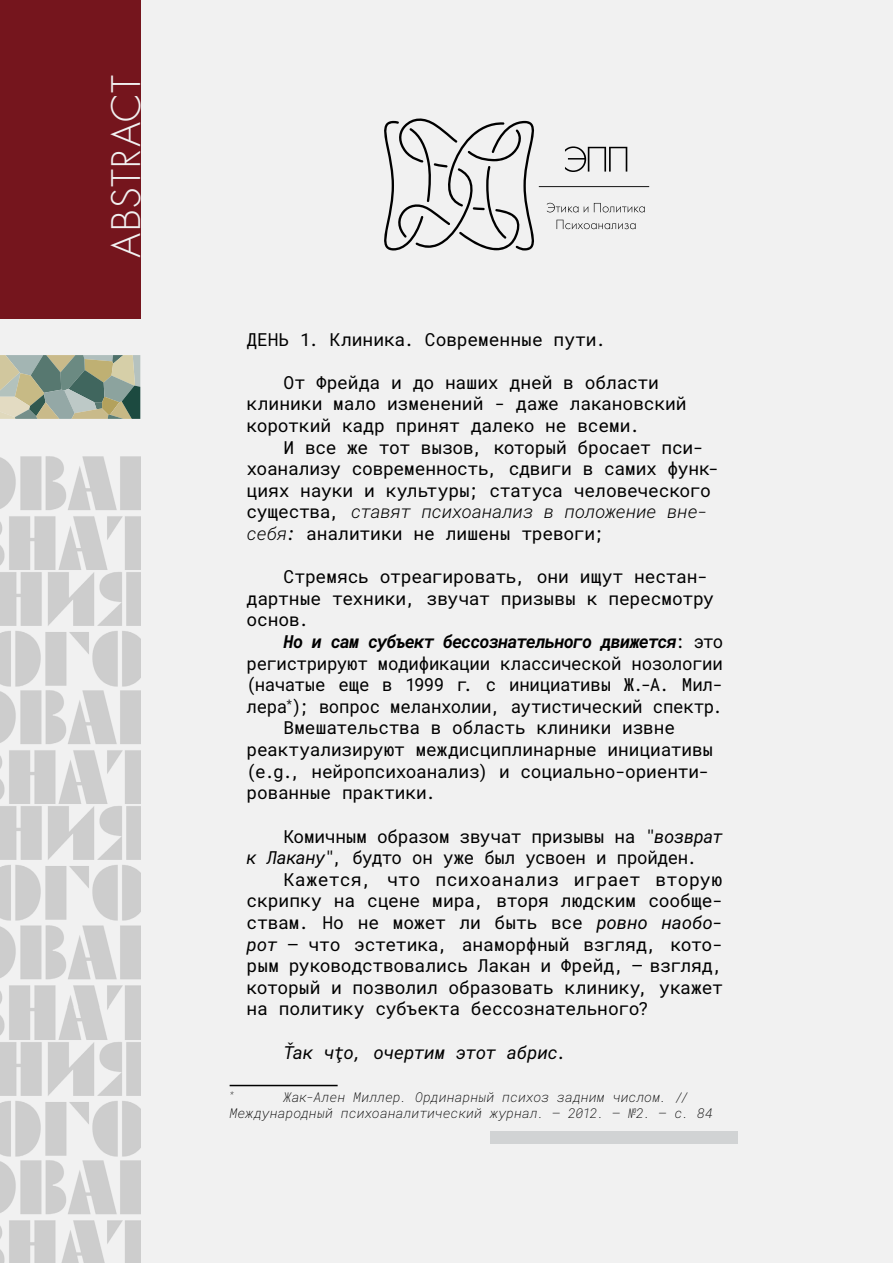
<style>
.page{position:relative;width:893px;height:1263px;background:#f1f1f1}
.page>*{position:absolute;margin:0;border:0;box-sizing:border-box;transform-origin:0 0}
.t1{font:300 43.2px "Futura PT";letter-spacing:.005em;color:#f1f1f1}
.t2{font:18px/21.6px "Roboto Mono";letter-spacing:-.01em;color:#000}
.t3{font:italic 700 18px "Roboto Mono";letter-spacing:-.05em;color:#000;scale:.96 1}
.t4{font:italic 18px "Roboto Mono";letter-spacing:-.02em;color:#000}
.t5{font:italic 200 13.5px/16.2px "Roboto Mono";letter-spacing:-.005em;color:#000}
.t6{font:italic 200 7.8px "Roboto Mono";color:#000}
.s1{font-weight:300;font-style:italic}
.s2{font-style:italic}
.s3{font-weight:400;font-style:normal}
</style>
<div class="page">
<div style="left:490px;top:1131px;width:248px;height:13px;background:#d1d3d4"></div>
<div style="left:0;top:0;width:140px;height:319px;background:#75151d"></div>
<svg style="left:384px;top:118px;width:265px;height:133px"></svg>
<img style="left:0;top:456px;width:140px;height:231px">
<img style="left:0;top:1007px;width:140px;height:150px">
<img style="left:0;top:690px;width:140px;height:317px">
<img style="left:0;top:1160px;width:140px;height:103px">
<svg style="left:0;top:355px;width:140px;height:64px;background:#99a48f"></svg>
<hr style="left:230px;top:1085px;width:108px;height:1px;background:#000">
<h1 class="t1" style="left:101px;top:258px;width:184px;rotate:-90deg">ABSTRACT</h1>
<p class="t2" style="left:247px;top:328px;width:361px">ДЕНЬ 1. Клиника. Современные пути.</p>
<p class="t2" style="left:247px;top:371px;width:441px;text-indent:37px">От Фрейда и до наших дней в области клиники мало изменений - даже лакановский короткий кадр принят далеко не всеми.</p>
<p class="t2" style="left:247px;top:436px;width:474px;text-indent:37px">И все же тот вызов, который бросает пси&shy;хоанализу современность, сдвиги в самих функ&shy;циях науки и культуры; статуса человеческого существа, <span class="s1">ставят психоанализ в положение вне&shy;себя</span><span class="s2">:</span> аналитики не лишены тревоги;</p>
<p class="t2" style="left:247px;top:565px;width:469px;text-indent:37px">Стремясь отреагировать, они ищут нестан&shy;дартные техники, звучат призывы к пересмотру основ.</p>
<p class="t3" style="left:284px;top:629px;width:459px">Но и сам субъект бессознательного движется<span class="s3">: это</span></p>
<p class="t2" style="left:247px;top:652px;width:478px">регистрируют модификации классической нозологии</p>
<p class="t2" style="left:247px;top:673px;width:478px">(начатые еще в 1999 г. с инициативы Ж.-А. Мил-</p>
<p class="t2" style="left:247px;top:695px;width:477px">лера<sup>*</sup>); вопрос меланхолии, аутистический спектр.</p>
<p class="t2" style="left:284px;top:717px;width:393px">Вмешательства в область клиники извне</p>
<p class="t2" style="left:247px;top:738px;width:468px">реактуализируют междисциплинарные инициативы</p>
<p class="t2" style="left:247px;top:760px;width:464px">(e.g., нейропсихоанализ) и социально-ориенти-</p>
<p class="t2" style="left:247px;top:781px;width:191px">рованные практики.</p>
<p class="t2" style="left:247px;top:825px;width:478px;text-indent:37px">Комичным образом звучат призывы на "<span class="s2">возврат к Лакану</span>", будто он уже был усвоен и пройден.</p>
<p class="t2" style="left:247px;top:868px;width:478px;text-align:justify;text-indent:37px">Кажется, что психоанализ играет вторую скрипку на сцене мира, вторя людским сообще&shy;ствам. Но не может ли быть все <span class="s2">ровно наобо&shy;рот</span> — что эстетика, анаморфный взгляд, кото&shy;рым руководствовались Лакан и Фрейд, — взгляд, который и позволил образовать клинику, укажет на политику субъекта бессознательного?</p>
<p class="t4" style="left:284px;top:1040px;width:285px">Ťак чţо, очертим этот абрис.</p>
<p class="t6" style="left:230px;top:1089px;width:6px">*</p>
<p class="t5" style="left:230px;top:1088px;width:485px;text-indent:54px">Жак-Ален Миллер. Ординарный психоз задним числом. //<br>Международный психоаналитический журнал. – 2012. – №2. – c. 84</p>
</div>
